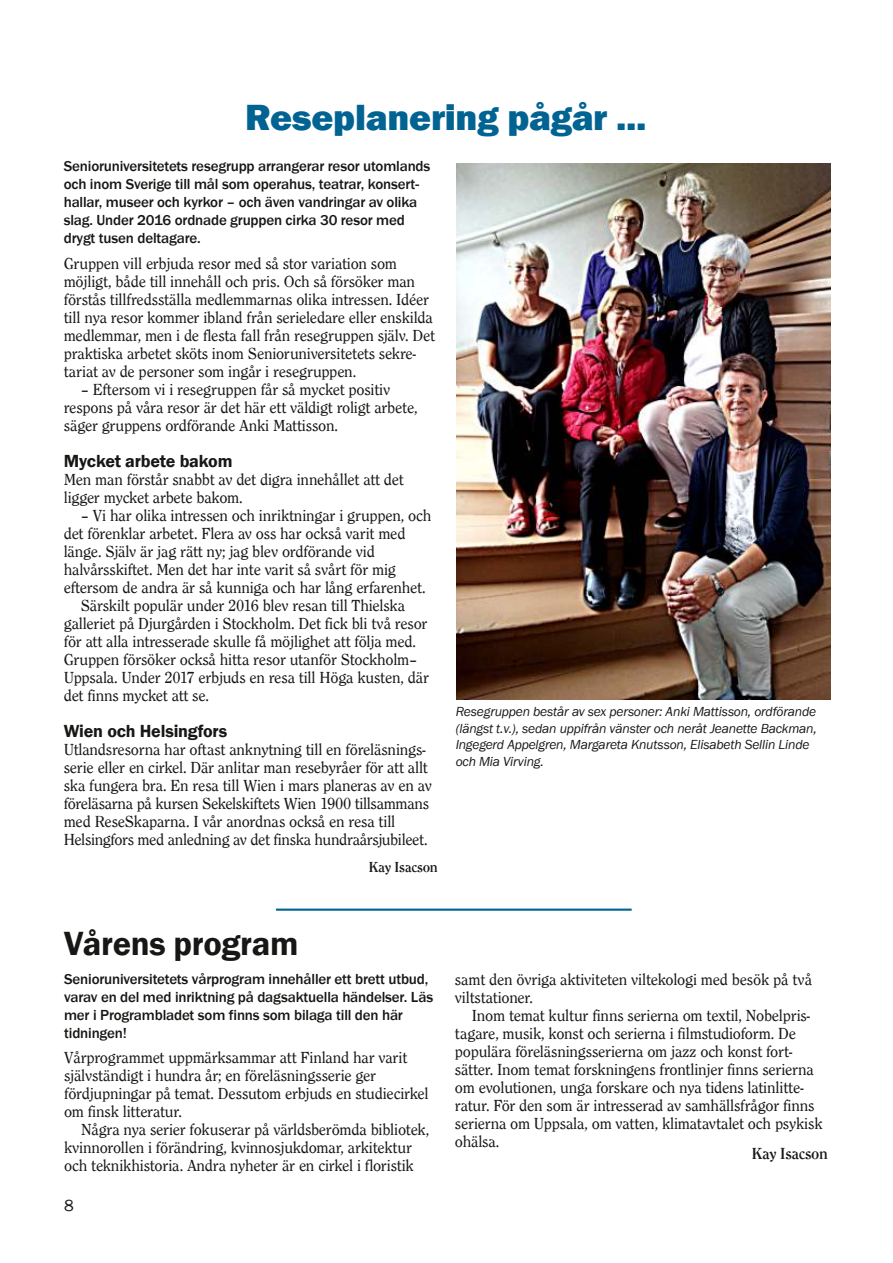
<style>
.page{position:relative;width:893px;height:1263px;background:#fff}
.page>*{position:absolute;margin:0;border:0;box-sizing:border-box;transform-origin:0 0}
.t1{font:800 37.5px "Franklin Gothic Pro";letter-spacing:-.01em;color:#006392}
.t2{font:600 34.5px "Franklin Gothic Pro";letter-spacing:-.01em;color:#171715}
.t3{font:600 18px "Franklin Gothic Pro";letter-spacing:-.01em;color:#171715}
.t4{font:16.5px/18px "Clearface Pro";letter-spacing:-.01em;color:#171715}
.t5{font:700 16.5px "Clearface Pro";letter-spacing:-.01em;color:#171715}
.t6{font:16.5px "Franklin Gothic Pro";color:#171715}
.t7{font:500 15px/18px "Franklin Gothic Pro";letter-spacing:-.01em;color:#171715}
.t8{font:700 15px "Clearface Pro";letter-spacing:-.01em;color:#171715}
.t9{font:italic 13.5px/16.5px "Franklin Gothic Pro";letter-spacing:-.015em;color:#171715}
</style>
<div class="page">
<img style="left:456px;top:164px;width:375px;height:536px">
<hr style="left:276px;top:908px;width:356px;height:3px;background:#006392">
<h1 class="t1" style="left:245px;top:102px;width:403px">Reseplanering pågår ...</h1>
<p class="t7" style="left:64px;top:157px;width:368px">Senioruniversitetets resegrupp arrangerar resor utomlands och inom Sverige till mål som operahus, teatrar, konsert&shy;hallar, museer och kyrkor – och även vandringar av olika slag. Under 2016 ordnade gruppen cirka 30 resor med drygt tusen deltagare.</p>
<p class="t4" style="left:64px;top:254px;width:373px">Gruppen vill erbjuda resor med så stor variation som möjligt, både till innehåll och pris. Och så försöker man förstås tillfredsställa medlemmarnas olika intressen. Idéer till nya resor kommer ibland från serieledare eller enskilda medlemmar, men i de flesta fall från resegruppen själv. Det praktiska arbetet sköts inom Senioruniversitetets sekre&shy;tariat av de personer som ingår i resegruppen.</p>
<p class="t4" style="left:64px;top:380px;width:355px;text-indent:17px">– Eftersom vi i resegruppen får så mycket positiv respons på våra resor är det här ett väldigt roligt arbete, säger gruppens ordförande Anki Mattisson.</p>
<p class="t3" style="left:64px;top:454px;width:170px">Mycket arbete bakom</p>
<p class="t4" style="left:64px;top:470px;width:341px">Men man förstår snabbt av det digra innehållet att det ligger mycket arbete bakom.</p>
<p class="t4" style="left:81px;top:506px;width:352px">– Vi har olika intressen och inriktningar i gruppen, och</p>
<p class="t4" style="left:64px;top:524px;width:343px">det förenklar arbetet. Flera av oss har också varit med</p>
<p class="t4" style="left:64px;top:542px;width:313px">länge. Själv är jag rätt ny; jag blev ordförande vid</p>
<p class="t4" style="left:64px;top:560px;width:334px">halvårsskiftet. Men det har inte varit så svårt för mig</p>
<p class="t4" style="left:64px;top:578px;width:363px">eftersom de andra är så kunniga och har lång erfarenhet.</p>
<p class="t4" style="left:81px;top:596px;width:326px">Särskilt populär under 2016 blev resan till Thielska</p>
<p class="t4" style="left:64px;top:614px;width:365px">galleriet på Djurgården i Stockholm. Det fick bli två resor</p>
<p class="t4" style="left:64px;top:632px;width:354px">för att alla intresserade skulle få möjlighet att följa med.</p>
<p class="t4" style="left:64px;top:650px;width:355px">Gruppen försöker också hitta resor utanför Stockholm–</p>
<p class="t4" style="left:64px;top:668px;width:367px">Uppsala. Under 2017 erbjuds en resa till Höga kusten, där</p>
<p class="t4" style="left:64px;top:686px;width:147px">det finns mycket att se.</p>
<p class="t3" style="left:64px;top:724px;width:165px">Wien och Helsingfors</p>
<p class="t4" style="left:64px;top:740px;width:370px">Utlandsresorna har oftast anknytning till en föreläsnings&shy;serie eller en cirkel. Där anlitar man resebyråer för att allt ska fungera bra. En resa till Wien i mars planeras av en av föreläsarna på kursen Sekelskiftets Wien 1900 tillsammans med ReseSkaparna. I vår anordnas också en resa till Helsingfors med anledning av det finska hundraårsjubileet.</p>
<p class="t8" style="left:369px;top:858px;width:71px">Kay Isacson</p>
<p class="t9" style="left:456px;top:704px;width:363px">Resegruppen består av sex personer: Anki Mattisson, ordförande (längst t.v.), sedan uppifrån vänster och neråt Jeanette Backman, Ingegerd Appelgren, Margareta Knutsson, Elisabeth Sellin Linde och Mia Virving.</p>
<h2 class="t2" style="left:64px;top:929px;width:236px">Vårens program</h2>
<p class="t7" style="left:64px;top:969px;width:371px">Senioruniversitetets vårprogram innehåller ett brett utbud, varav en del med inriktning på dagsaktuella händelser. Läs mer i Programbladet som finns som bilaga till den här tidningen!</p>
<p class="t4" style="left:64px;top:1048px;width:366px">Vårprogrammet uppmärksammar att Finland har varit självständigt i hundra år; en föreläsningsserie ger fördjupningar på temat. Dessutom erbjuds en studiecirkel om finsk litteratur.</p>
<p class="t4" style="left:64px;top:1120px;width:367px;text-indent:17px">Några nya serier fokuserar på världsberömda bibliotek, kvinnorollen i förändring, kvinnosjukdomar, arkitektur och teknikhistoria. Andra nyheter är en cirkel i floristik</p>
<p class="t6" style="left:64px;top:1196px;width:11px">8</p>
<p class="t4" style="left:455px;top:970px;width:359px">samt den övriga aktiviteten viltekologi med besök på två viltstationer.</p>
<p class="t4" style="left:455px;top:1006px;width:369px;text-indent:17px">Inom temat kultur finns serierna om textil, Nobelpris&shy;tagare, musik, konst och serierna i filmstudioform. De populära föreläsningsserierna om jazz och konst fort&shy;sätter. Inom temat forskningens frontlinjer finns serierna om evolutionen, unga forskare och nya tidens latinlitte&shy;ratur. För den som är intresserad av samhällsfrågor finns serierna om Uppsala, om vatten, klimatavtalet och psykisk ohälsa.</p>
<p class="t5" style="left:752px;top:1144px;width:78px">Kay Isacson</p>
</div>
